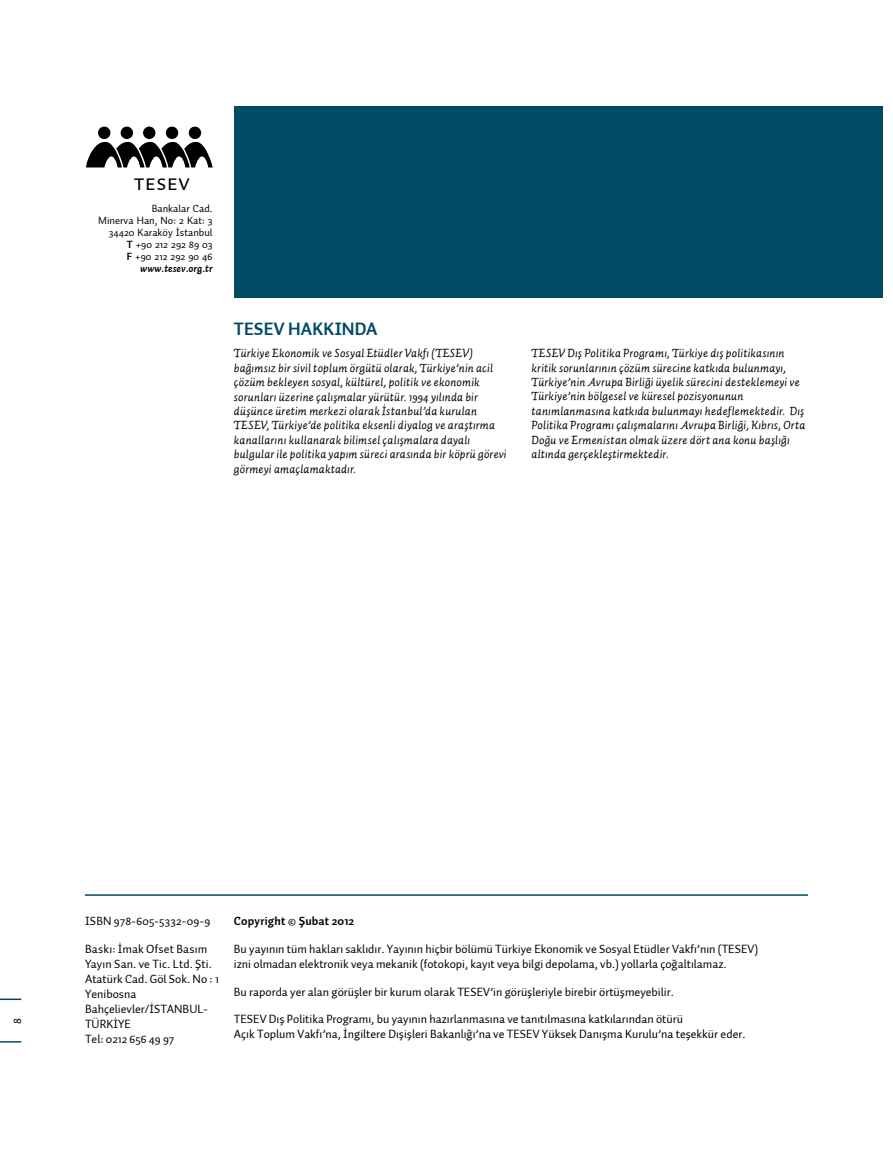
<style>
.page{position:relative;width:893px;height:1149px;background:#fff}
.page>*{position:absolute;margin:0;border:0;box-sizing:border-box;transform-origin:0 0}
.t1{font:22.35px "Auto 2 TR Regular Sm Cp";color:#000}
.t2{font:18px "Auto 2 TR Bold";letter-spacing:.005em;color:#004a64}
.t3{font:italic 12px/14.4px "Auto 2 TR Regular";letter-spacing:.02em;color:#000}
.t4{font:12px/15px "Auto 2 TR Regular";color:#000}
.t5{font:12px "Auto 2 TR Regular";letter-spacing:.02em;color:#000}
.t6{font:12px "Auto 2 TR Bold";letter-spacing:.015em;color:#000}
.t7{font:10.5px/12px "Auto 2 TR Regular";color:#000;text-align:right}
.t8{font:italic 10.5px "Auto 2 TR Bold";color:#000}
.s1{font-family:"Auto 2 TR Bold"}
</style>
<div class="page">
<hr style="left:85px;top:894px;width:723px;height:1px;background:#004a64">
<div style="left:234px;top:106px;width:648px;height:192px;background:#004a64"></div>
<svg style="left:86px;top:126px;width:127px;height:41px"></svg>
<hr style="left:0;top:1040px;width:21px;height:2px;background:#004a64">
<svg style="left:0;top:998px;width:21px;height:1px"></svg>
<h1 class="t1" style="left:134px;top:170px;width:58px">TESEV</h1>
<p class="t7" style="left:98px;top:203px;width:116px">Bankalar Cad.<br>Minerva Han, No: 2 Kat: 3<br>34420 Karaköy İstanbul<br><span class="s1">T</span> +90 212 292 89 03<br><span class="s1">F</span> +90 212 292 90 46</p>
<p class="t8" style="left:140px;top:261px;width:74px">www.tesev.org.tr</p>
<h2 class="t2" style="left:234px;top:316px;width:145px">TESEV Hakkında</h2>
<p class="t3" style="left:234px;top:346px;width:274px">Türkiye Ekonomik ve Sosyal Etüdler Vakfı (TESEV) bağımsız bir sivil toplum örgütü olarak, Türkiye’nin acil çözüm bekleyen sosyal, kültürel, politik ve ekonomik sorunları üzerine çalışmalar yürütür. 1994 yılında bir düşünce üretim merkezi olarak İstanbul’da kurulan TESEV, Türkiye’de politika eksenli diyalog ve araştırma kanallarını kullanarak bilimsel çalışmalara dayalı bulgular ile politika yapım süreci arasında bir köprü görevi görmeyi amaçlamaktadır.</p>
<p class="t3" style="left:531px;top:346px;width:275px">TESEV Dış Politika Programı, Türkiye dış politikasının kritik sorunlarının çözüm sürecine katkıda bulunmayı, Türkiye’nin Avrupa Birliği üyelik sürecini desteklemeyi ve Türkiye’nin bölgesel ve küresel pozisyonunun tanımlanmasına katkıda bulunmayı hedeflemektedir. Dış Politika Programı çalışmalarını Avrupa Birliği, Kıbrıs, Orta Doğu ve Ermenistan olmak üzere dört ana konu başlığı altında gerçekleştirmektedir.</p>
<p class="t4" style="left:10px;top:1023px;width:7px;rotate:-90deg">8</p>
<p class="t5" style="left:85px;top:912px;width:127px">ISBN 978-605-5332-09-9</p>
<p class="t4" style="left:85px;top:940px;width:135px">Baskı: İmak Ofset Basım<br>Yayın San. ve Tic. Ltd. Şti.<br>Atatürk Cad. Göl Sok. No : 1<br>Yenibosna<br>Bahçelievler/İSTANBUL-<br>TÜRKİYE<br>Tel: 0212 656 49 97</p>
<p class="t6" style="left:234px;top:912px;width:122px">Copyright © Şubat 2012</p>
<p class="t4" style="left:234px;top:941px;width:526px">Bu yay›n›n tüm haklar› sakl›d›r. Yay›n›n hiçbir bölümü Türkiye Ekonomik ve Sosyal Etüdler Vakf›’n›n (TESEV) izni olmadan elektronik veya mekanik (fotokopi, kay›t veya bilgi depolama, vb.) yollarla ço¤alt›lamaz.</p>
<p class="t4" style="left:234px;top:984px;width:441px">Bu raporda yer alan görüşler bir kurum olarak TESEV’in görüşleriyle birebir örtüşmeyebilir.</p>
<p class="t4" style="left:234px;top:1011px;width:513px">TESEV Dış Politika Programı, bu yayının hazırlanmasına ve tanıtılmasına katkılarından ötürü<br>Açık Toplum Vakfı’na, İngiltere Dışişleri Bakanlığı’na ve TESEV Yüksek Danışma Kurulu’na teşekkür eder.</p>
</div>
